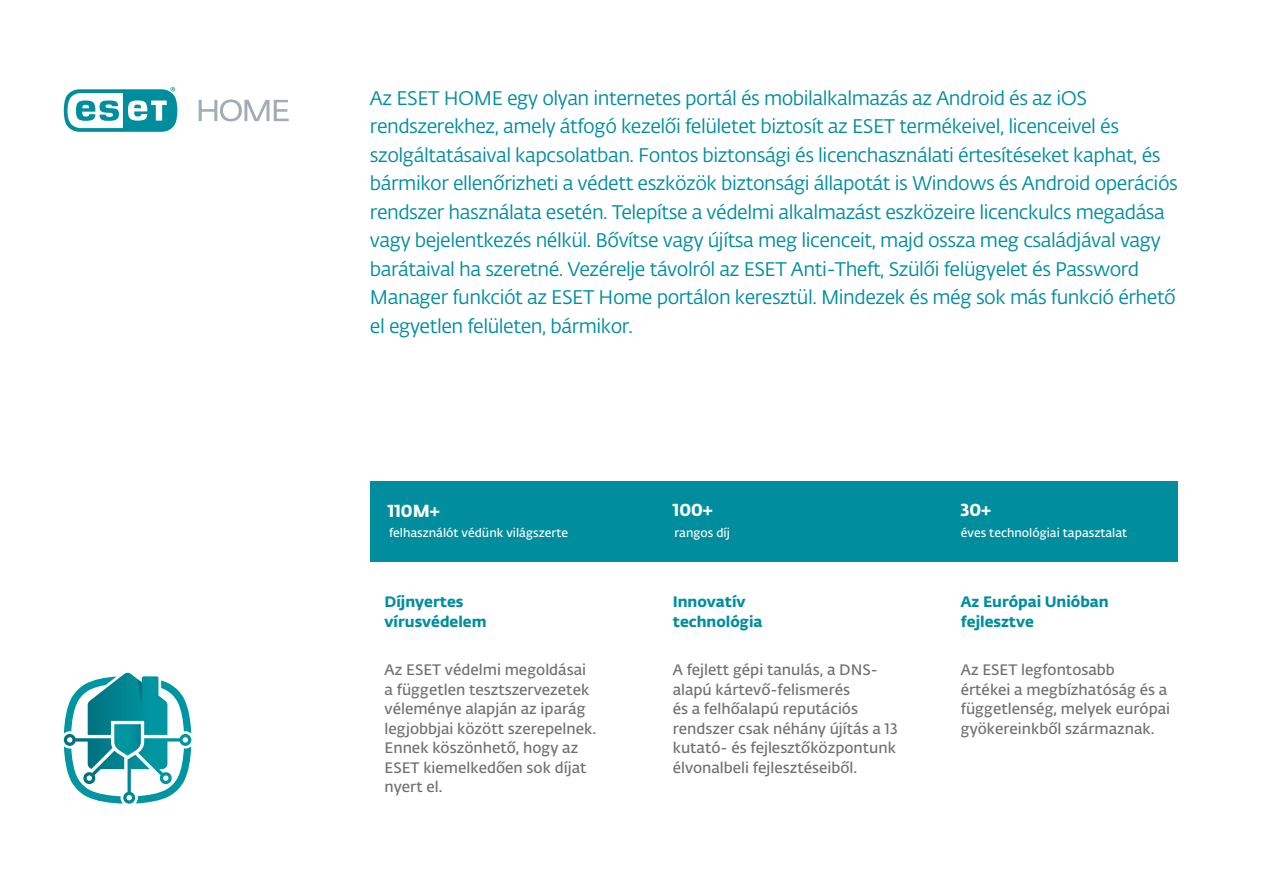
<style>
.page{position:relative;width:1263px;height:893px;background:#fff}
.page>*{position:absolute;margin:0;border:0;box-sizing:border-box;transform-origin:0 0}
.t1{font:19.5px/28.5px "Fedra Sans Alt Pro Book LF";letter-spacing:-.025em;color:#008e9e}
.t2{font:17.25px "Fedra Sans Alt Pro Bold LF";color:#fff}
.t3{font:15px/19.5px "Fedra Sans Alt Pro Demi LF";color:#6f7070}
.t4{font:15px/19.5px "Fedra Sans Alt Pro Bold LF";color:#008e9e}
.t5{font:12px "Fedra Sans Alt Pro Demi LF";color:#fff}
</style>
<div class="page">
<svg style="left:64px;top:87px;width:113px;height:45px"></svg>
<svg style="left:199px;top:100px;width:90px;height:21px"></svg>
<svg style="left:64px;top:673px;width:127px;height:131px"></svg>
<div style="left:370px;top:481px;width:808px;height:80px;background:#008e9e"></div>
<p class="t1" style="left:370px;top:83px;width:809px">Az ESET HOME egy olyan internetes portál és mobilalkalmazás az Android és az iOS rendszerekhez, amely átfogó kezelői felületet biztosít az ESET termékeivel, licenceivel és szolgáltatásaival kapcsolatban. Fontos biztonsági és licenchasználati értesítéseket kaphat, és bármikor ellenőrizheti a védett eszközök biztonsági állapotát is Windows és Android operációs rendszer használata esetén. Telepítse a védelmi alkalmazást eszközeire licenckulcs megadása vagy bejelentkezés nélkül. Bővítse vagy újítsa meg licenceit, majd ossza meg családjával vagy barátaival ha szeretné. Vezérelje távolról az ESET Anti-Theft, Szülői felügyelet és Password Manager funkciót az ESET Home portálon keresztül. Mindezek és még sok más funkció érhető el egyetlen felületen, bármikor.</p>
<p class="t2" style="left:388px;top:497px;width:53px">110M+</p>
<p class="t2" style="left:673px;top:496px;width:42px">100+</p>
<p class="t2" style="left:961px;top:496px;width:32px">30+</p>
<p class="t5" style="left:389px;top:524px;width:181px">felhasználót védünk világszerte</p>
<p class="t5" style="left:674px;top:524px;width:57px">rangos díj</p>
<p class="t5" style="left:961px;top:524px;width:168px">éves technológiai tapasztalat</p>
<p class="t4" style="left:385px;top:591px;width:103px">Díjnyertes vírusvédelem</p>
<p class="t4" style="left:673px;top:591px;width:91px">Innovatív technológia</p>
<p class="t4" style="left:961px;top:591px;width:149px">Az Európai Unióban fejlesztve</p>
<p class="t3" style="left:385px;top:660px;width:213px">Az ESET védelmi megoldásai a független tesztszervezetek véleménye alapján az iparág legjobbjai között szerepelnek.<br>Ennek köszönhető, hogy az<br>ESET kiemelkedően sok díjat nyert el.</p>
<p class="t3" style="left:673px;top:660px;width:226px">A fejlett gépi tanulás, a DNS&shy;alapú kártevő-felismerés<br>és a felhőalapú reputációs rendszer csak néhány újítás a 13 kutató- és fejlesztőközpontunk élvonalbeli fejlesztéseiből.</p>
<p class="t3" style="left:961px;top:660px;width:211px">Az ESET legfontosabb<br>értékei a megbízhatóság és a függetlenség, melyek európai gyökereinkből származnak.</p>
</div>
